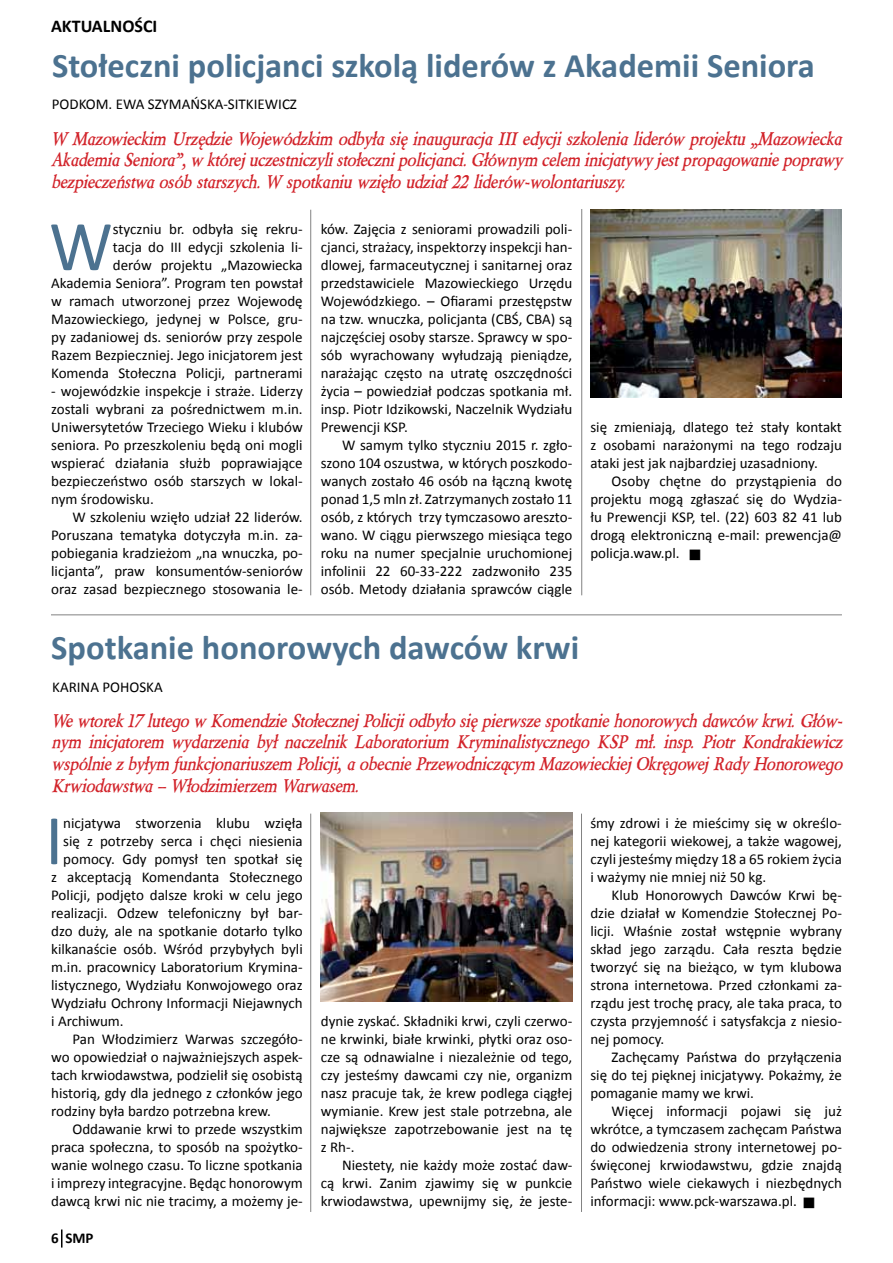
<style>
.page{position:relative;width:893px;height:1263px;background:#fff}
.page>*{position:absolute;margin:0;border:0;box-sizing:border-box;transform-origin:0 0}
.t1{font:71.7px "Calibri";color:#4c7290}
.t2{font:700 34.5px "Calibri";color:#4c7290}
.t3{font:italic 700 18px/21.6px "Berylium";color:#d2232a;text-align:justify}
.t4{font:700 18px "Calibri";color:#000}
.t5{font:15px/18px "Calibri";color:#000;text-align:justify}
.t6{font:700 15px "Calibri";color:#000}
</style>
<div class="page">
<svg style="left:61px;top:1229px;width:2px;height:18px"></svg>
<hr style="left:51px;top:614px;width:791px;height:1px;background:#000">
<hr style="left:581px;top:209px;width:1px;height:386px;background:#000">
<hr style="left:581px;top:814px;width:1px;height:398px;background:#000">
<hr style="left:310px;top:210px;width:1px;height:385px;background:#000">
<hr style="left:310px;top:814px;width:1px;height:398px;background:#000">
<img style="left:590px;top:209px;width:251px;height:188px">
<img style="left:321px;top:813px;width:251px;height:188px">
<p class="t4" style="left:51px;top:15px;width:108px">AKTUALNOŚCI</p>
<h2 class="t2" style="left:52px;top:43px;width:764px">Stołeczni policjanci szkolą liderów z Akademii Seniora</h2>
<p class="t5" style="left:52px;top:95px;width:247px">PODKOM. EWA SZYMAŃSKA-SITKIEWICZ</p>
<p class="t3" style="left:51px;top:128px;width:792px">W Mazowieckim Urzędzie Wojewódzkim odbyła się inauguracja III edycji szkolenia liderów projektu „Mazowiecka Akademia Seniora”, w której uczestniczyli stołeczni policjanci. Głównym celem inicjatywy jest propagowanie poprawy bezpieczeństwa osób starszych. W spotkaniu wzięło udział 22 liderów-wolontariuszy.</p>
<p class="t5" style="left:51px;top:220px;width:253px;text-align:right">styczniu br. odbyła się rekru-<br>tacja do III edycji szkolenia li-<br>derów projektu „Mazowiecka Akademia Seniora”. Program ten powstał w ramach utworzonej przez Wojewodę Mazowieckiego, jedynej w Polsce, gru&shy;py zadaniowej ds. seniorów przy zespole Razem Bezpieczniej. Jego inicjatorem jest Komenda Stołeczna Policji, partnerami</p>
<p class="t5" style="left:51px;top:382px;width:253px">- wojewódzkie inspekcje i straże. Liderzy zostali wybrani za pośrednictwem m.in.<br>Uniwersytetów Trzeciego Wieku i klubów seniora. Po przeszkoleniu będą oni mogli wspierać działania służb poprawiające bezpieczeństwo osób starszych w lokal&shy;nym środowisku.</p>
<p class="t5" style="left:51px;top:508px;width:253px;text-indent:21px">W szkoleniu wzięło udział 22 liderów.<br>Poruszana tematyka dotyczyła m.in. za&shy;pobiegania kradzieżom „na wnuczka, po&shy;licjanta”, praw konsumentów-seniorów oraz zasad bezpiecznego stosowania le-</p>
<h1 class="t1" style="left:49px;top:201px;width:65px">W</h1>
<p class="t5" style="left:321px;top:220px;width:253px">ków. Zajęcia z seniorami prowadzili poli&shy;cjanci, strażacy, inspektorzy inspekcji han&shy;dlowej, farmaceutycznej i sanitarnej oraz przedstawiciele Mazowieckiego Urzędu Wojewódzkiego. – Ofiarami przestępstw na tzw. wnuczka, policjanta (CBŚ, CBA) są najczęściej osoby starsze. Sprawcy w spo&shy;sób wyrachowany wyłudzają pieniądze, narażając często na utratę oszczędności życia – powiedział podczas spotkania mł. insp. Piotr Idzikowski, Naczelnik Wydziału Prewencji KSP.</p>
<p class="t5" style="left:321px;top:436px;width:253px;text-indent:21px">W samym tylko styczniu 2015 r. zgło&shy;szono 104 oszustwa, w których poszkodo&shy;wanych zostało 46 osób na łączną kwotę ponad 1,5 mln zł. Zatrzymanych zostało 11 osób, z których trzy tymczasowo areszto&shy;wano. W ciągu pierwszego miesiąca tego roku na numer specjalnie uruchomionej infolinii 22 60-33-222 zadzwoniło 235 osób. Metody działania sprawców ciągle</p>
<p class="t5" style="left:590px;top:418px;width:253px">się zmieniają, dlatego też stały kontakt z osobami narażonymi na tego rodzaju ataki jest jak najbardziej uzasadniony.</p>
<p class="t5" style="left:590px;top:472px;width:253px;text-indent:21px">Osoby chętne do przystąpienia do projektu mogą zgłaszać się do Wydzia&shy;łu Prewencji KSP, tel. (22) 603 82 41 lub drogą elektroniczną e-mail: prewencja@ policja.waw.pl.</p>
<h2 class="t2" style="left:51px;top:626px;width:529px">Spotkanie honorowych dawców krwi</h2>
<p class="t5" style="left:52px;top:678px;width:112px">KARINA POHOSKA</p>
<p class="t3" style="left:51px;top:710px;width:793px">We wtorek 17 lutego w Komendzie Stołecznej Policji odbyło się pierwsze spotkanie honorowych dawców krwi. Głów&shy;nym inicjatorem wydarzenia był naczelnik Laboratorium Kryminalistycznego KSP mł. insp. Piotr Kondrakiewicz wspólnie z byłym funkcjonariuszem Policji, a obecnie Przewodniczącym Mazowieckiej Okręgowej Rady Honorowego Krwiodawstwa – Włodzimierzem Warwasem.</p>
<h1 class="t1" style="left:45px;top:795px;width:20px">I</h1>
<p class="t5" style="left:63px;top:814px;width:241px">nicjatywa stworzenia klubu wzięła</p>
<p class="t5" style="left:63px;top:832px;width:241px">się z potrzeby serca i chęci niesienia</p>
<p class="t5" style="left:63px;top:850px;width:241px">pomocy. Gdy pomysł ten spotkał się</p>
<p class="t5" style="left:51px;top:868px;width:253px">z akceptacją Komendanta Stołecznego</p>
<p class="t5" style="left:51px;top:886px;width:253px">Policji, podjęto dalsze kroki w celu jego</p>
<p class="t5" style="left:51px;top:904px;width:253px">realizacji. Odzew telefoniczny był bar-</p>
<p class="t5" style="left:51px;top:922px;width:253px">dzo duży, ale na spotkanie dotarło tylko</p>
<p class="t5" style="left:51px;top:940px;width:253px">kilkanaście osób. Wśród przybyłych byli</p>
<p class="t5" style="left:51px;top:958px;width:253px">m.in. pracownicy Laboratorium Krymina-</p>
<p class="t5" style="left:51px;top:976px;width:253px">listycznego, Wydziału Konwojowego oraz</p>
<p class="t5" style="left:51px;top:994px;width:253px">Wydziału Ochrony Informacji Niejawnych</p>
<p class="t5" style="left:51px;top:1012px;width:74px">i Archiwum.</p>
<p class="t5" style="left:72px;top:1030px;width:232px">Pan Włodzimierz Warwas szczegóło-</p>
<p class="t5" style="left:51px;top:1048px;width:253px">wo opowiedział o najważniejszych aspek-</p>
<p class="t5" style="left:51px;top:1066px;width:253px">tach krwiodawstwa, podzielił się osobistą</p>
<p class="t5" style="left:51px;top:1084px;width:253px">historią, gdy dla jednego z członków jego</p>
<p class="t5" style="left:51px;top:1102px;width:221px">rodziny była bardzo potrzebna krew.</p>
<p class="t5" style="left:72px;top:1120px;width:232px">Oddawanie krwi to przede wszystkim</p>
<p class="t5" style="left:51px;top:1138px;width:253px">praca społeczna, to sposób na spożytko-</p>
<p class="t5" style="left:51px;top:1156px;width:253px">wanie wolnego czasu. To liczne spotkania</p>
<p class="t5" style="left:51px;top:1174px;width:253px">i imprezy integracyjne. Będąc honorowym</p>
<p class="t5" style="left:51px;top:1192px;width:253px">dawcą krwi nic nie tracimy, a możemy je-</p>
<p class="t6" style="left:51px;top:1228px;width:44px">6 SMP</p>
<p class="t5" style="left:321px;top:1012px;width:253px">dynie zyskać. Składniki krwi, czyli czerwo&shy;ne krwinki, białe krwinki, płytki oraz oso&shy;cze są odnawialne i niezależnie od tego, czy jesteśmy dawcami czy nie, organizm nasz pracuje tak, że krew podlega ciągłej wymianie. Krew jest stale potrzebna, ale największe zapotrzebowanie jest na tę z Rh-.</p>
<p class="t5" style="left:321px;top:1156px;width:253px;text-indent:21px">Niestety, nie każdy może zostać daw&shy;cą krwi. Zanim zjawimy się w punkcie krwiodawstwa, upewnijmy się, że jeste-</p>
<p class="t5" style="left:590px;top:814px;width:253px">śmy zdrowi i że mieścimy się w określo&shy;nej kategorii wiekowej, a także wagowej, czyli jesteśmy między 18 a 65 rokiem życia i ważymy nie mniej niż 50 kg.</p>
<p class="t5" style="left:590px;top:886px;width:253px;text-indent:21px">Klub Honorowych Dawców Krwi bę&shy;dzie działał w Komendzie Stołecznej Po&shy;licji. Właśnie został wstępnie wybrany skład jego zarządu. Cała reszta będzie tworzyć się na bieżąco, w tym klubowa strona internetowa. Przed członkami za&shy;rządu jest trochę pracy, ale taka praca, to czysta przyjemność i satysfakcja z niesio&shy;nej pomocy.</p>
<p class="t5" style="left:590px;top:1048px;width:253px;text-indent:21px">Zachęcamy Państwa do przyłączenia się do tej pięknej inicjatywy. Pokażmy, że pomaganie mamy we krwi.</p>
<p class="t5" style="left:590px;top:1102px;width:253px;text-indent:21px">Więcej informacji pojawi się już wkrótce, a tymczasem zachęcam Państwa do odwiedzenia strony internetowej po&shy;święconej krwiodawstwu, gdzie znajdą Państwo wiele ciekawych i niezbędnych informacji: www.pck-warszawa.pl.</p>
</div>
